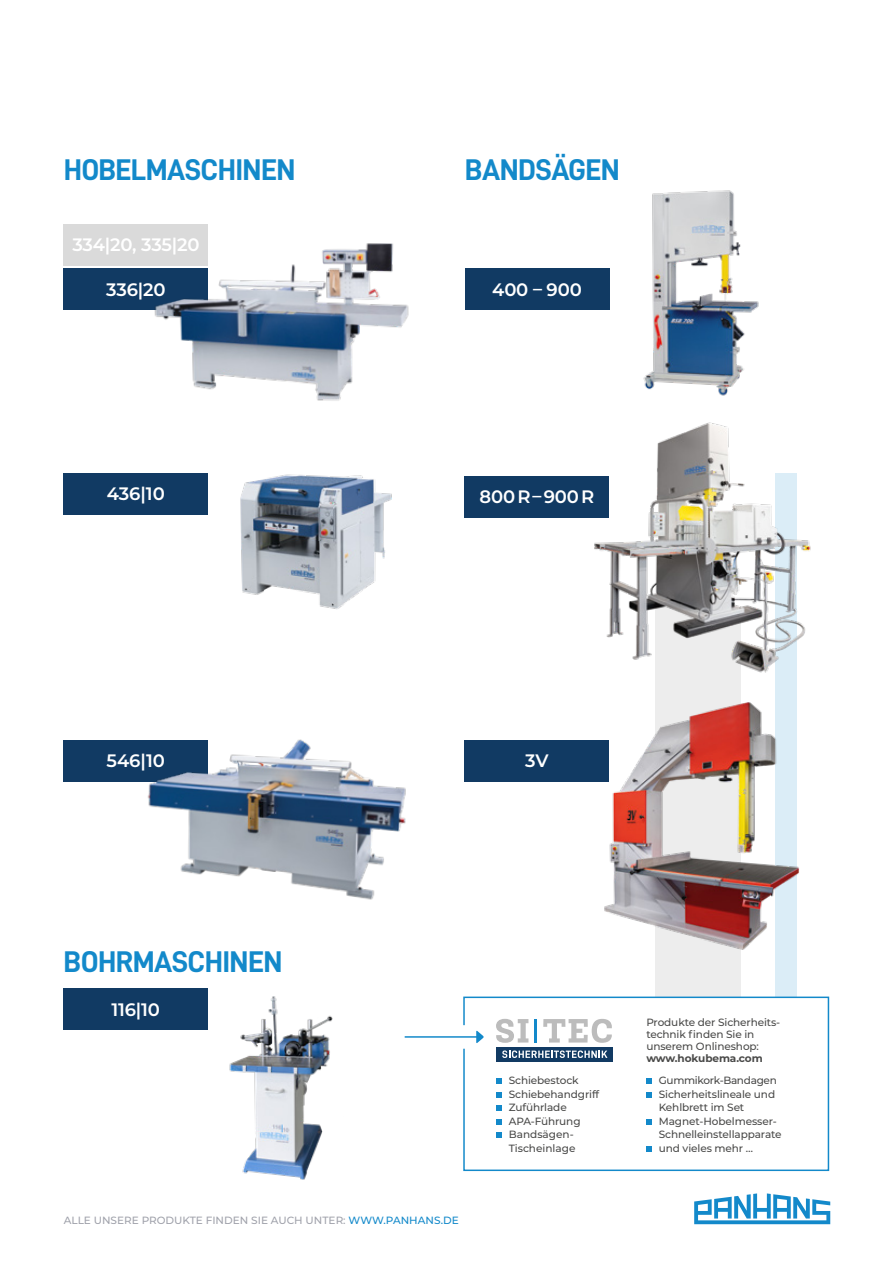
<style>
.page{position:relative;width:893px;height:1263px;background:#fff}
.page>*{position:absolute;margin:0;border:0;box-sizing:border-box;transform-origin:0 0}
.t1{font:30px "D DIN Bold";letter-spacing:-.02em;color:#1389ca}
.t2{font:600 18px "Montserrat";letter-spacing:-.01em;color:#fff}
.t3{font:500 10.5px/13.5px "Montserrat";letter-spacing:-.01em;color:#4a4a49}
.t4{font:500 10.5px "Montserrat";color:#a0a2ab}
.t5{font:700 10.5px "Montserrat";letter-spacing:-.01em;color:#4a4a49}
.s1{color:#1389ca}
</style>
<div class="page">
<svg style="left:694px;top:1193px;width:136px;height:31px"></svg>
<div style="left:656px;top:607px;width:85px;height:463px;background:#ededed"></div>
<div style="left:776px;top:473px;width:21px;height:653px;background:#dbedf7"></div>
<div style="left:64px;top:268px;width:144px;height:42px;background:#113a63"></div>
<div style="left:64px;top:224px;width:144px;height:42px;background:#dadada"></div>
<div style="left:64px;top:473px;width:144px;height:41px;background:#113a63"></div>
<div style="left:64px;top:740px;width:144px;height:42px;background:#113a63"></div>
<img style="left:154px;top:243px;width:255px;height:158px">
<img style="left:240px;top:474px;width:152px;height:135px">
<img style="left:147px;top:739px;width:259px;height:161px">
<div style="left:64px;top:988px;width:144px;height:42px;background:#113a63"></div>
<div style="left:465px;top:268px;width:144px;height:42px;background:#113a63"></div>
<img style="left:643px;top:190px;width:116px;height:206px">
<div style="left:465px;top:476px;width:144px;height:42px;background:#113a63"></div>
<img style="left:594px;top:422px;width:217px;height:257px">
<div style="left:465px;top:740px;width:144px;height:42px;background:#113a63"></div>
<img style="left:604px;top:702px;width:196px;height:250px">
<div style="left:463px;top:996px;width:366px;height:175px;background:#fff;border:2px solid #1389ca"></div>
<div style="left:405px;top:1025px;width:75px;height:24px;background:#fff"></div>
<hr style="left:405px;top:1036px;width:75px;height:2px;background:#1389ca">
<svg style="left:476px;top:1030px;width:8px;height:13px"></svg>
<div style="left:496px;top:1047px;width:116px;height:14px;background:#113a63"></div>
<svg style="left:496px;top:1019px;width:32px;height:24px"></svg>
<svg style="left:543px;top:1019px;width:69px;height:24px"></svg>
<svg style="left:502px;top:1050px;width:105px;height:8px"></svg>
<hr style="left:534px;top:1019px;width:3px;height:23px;background:#1389ca">
<svg style="left:496px;top:1078px;width:6px;height:6px"></svg>
<svg style="left:496px;top:1092px;width:6px;height:5px"></svg>
<svg style="left:496px;top:1105px;width:6px;height:6px"></svg>
<svg style="left:496px;top:1119px;width:6px;height:5px"></svg>
<svg style="left:496px;top:1132px;width:6px;height:6px"></svg>
<svg style="left:646px;top:1078px;width:6px;height:6px"></svg>
<svg style="left:646px;top:1092px;width:6px;height:5px"></svg>
<svg style="left:646px;top:1119px;width:6px;height:5px"></svg>
<svg style="left:646px;top:1146px;width:6px;height:5px"></svg>
<img style="left:229px;top:996px;width:104px;height:184px">
<h1 class="t1" style="left:64px;top:153px;width:233px">HOBELMASCHINEN</h1>
<h1 class="t1" style="left:465px;top:153px;width:156px">BANDSÄGEN</h1>
<h2 class="t2" style="left:72px;top:232px;width:129px">334|20, 335|20</h2>
<h2 class="t2" style="left:106px;top:277px;width:61px">336|20</h2>
<h2 class="t2" style="left:492px;top:277px;width:91px">400 – 900</h2>
<h2 class="t2" style="left:107px;top:481px;width:60px">436|10</h2>
<h2 class="t2" style="left:480px;top:484px;width:116px">800 R – 900 R</h2>
<h2 class="t2" style="left:107px;top:748px;width:60px">546|10</h2>
<h2 class="t2" style="left:525px;top:748px;width:25px">3V</h2>
<h1 class="t1" style="left:64px;top:945px;width:220px">BOHRMASCHINEN</h1>
<h2 class="t2" style="left:112px;top:997px;width:50px">116|10</h2>
<p class="t4" style="left:64px;top:1213px;width:397px">ALLE UNSERE PRODUKTE FINDEN SIE AUCH UNTER: <span class="s1">WWW.PANHANS.DE</span></p>
<p class="t3" style="left:646px;top:1015px;width:135px;line-height:12px">Produkte der Sicherheits&shy;technik finden Sie in unserem Onlineshop:</p>
<p class="t5" style="left:646px;top:1050px;width:118px">www.hokubema.com</p>
<p class="t3" style="left:509px;top:1073px;width:92px">Schiebestock<br>Schiebehandgriff<br>Zuführlade<br>APA-Führung<br>Bandsägen-<br>Tischeinlage</p>
<p class="t3" style="left:659px;top:1073px;width:124px">Gummikork-Bandagen<br>Sicherheitslineale und<br>Kehlbrett im Set<br>Magnet-Hobelmesser-<br>Schnelleinstellapparate und vieles mehr …</p>
</div>
